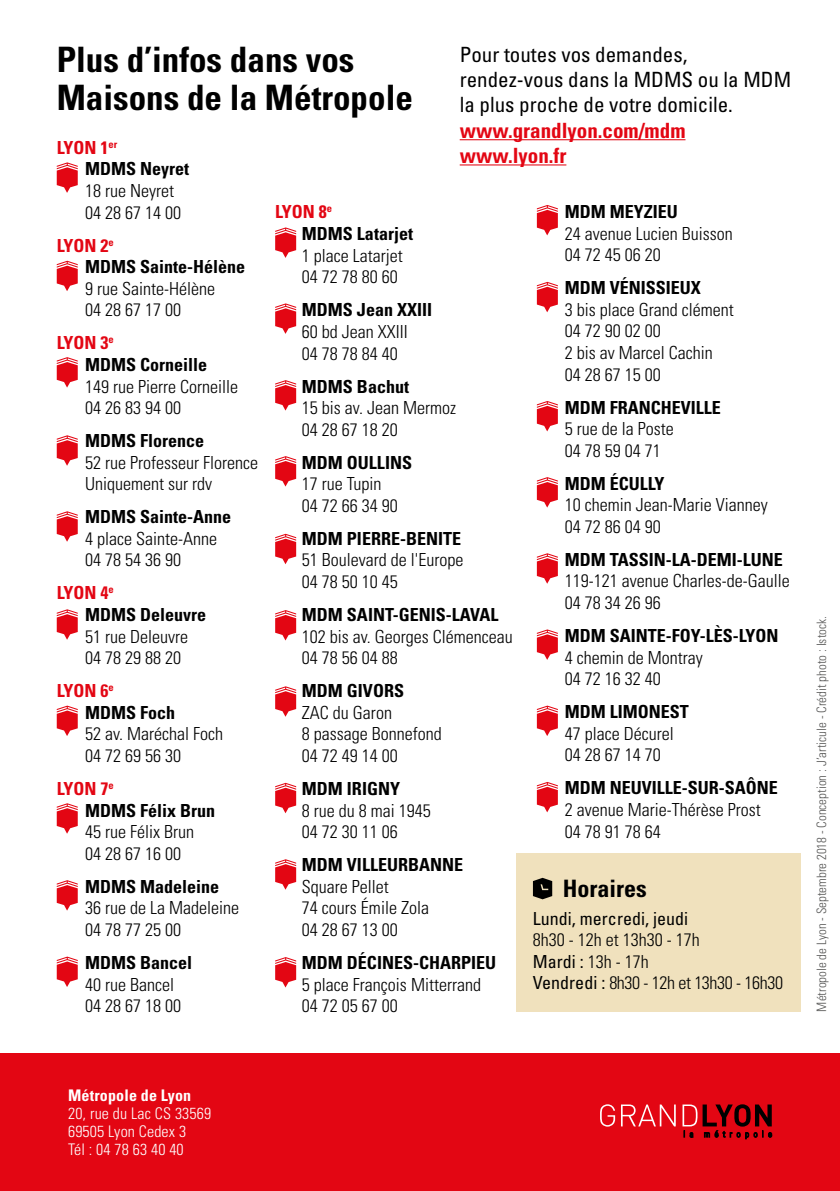
<style>
.page{position:relative;width:840px;height:1191px;background:#fff}
.page>*{position:absolute;margin:0;border:0;box-sizing:border-box;transform-origin:0 0}
.t1{font:700 condensed 35px/38px "Univers LT Std";color:#000}
.t2{font:700 condensed 24px "Univers LT Std";color:#000}
.t3{font:condensed 21px/25.2px "Univers LT Std";color:#000}
.t4{font:700 condensed 21px/25.2px "Univers LT Std";color:#e30613}
.t5{font:300 condensed 18px/21.6px "Univers LT Std";color:#000}
.t6{font:700 condensed 18px/21.6px "Univers LT Std";color:#000}
.t7{font:condensed 18px "Univers LT Std";color:#000}
.t8{font:700 condensed 18px "Univers LT Std";color:#e30613}
.t9{font:300 condensed 16px/18px "Univers LT Std";letter-spacing:.01em;color:#fff}
.t10{font:700 condensed 16px "Univers LT Std";letter-spacing:.01em;color:#fff}
.t11{font:300 condensed 13px "Univers LT Std";color:#575756}
.s1{color:#e30613}
.s2{font-weight:400}
</style>
<div class="page">
<div style="left:0;top:1053px;width:839px;height:138px;background:#e30613"></div>
<svg style="left:600px;top:1104px;width:14px;height:22px"></svg>
<svg style="left:621px;top:1104px;width:54px;height:22px"></svg>
<svg style="left:682px;top:1104px;width:89px;height:35px"></svg>
<hr style="left:459px;top:139px;width:226px;height:1px;background:#e30613">
<hr style="left:459px;top:164px;width:107px;height:1px;background:#e30613">
<svg style="left:536px;top:205px;width:21px;height:30px"></svg>
<svg style="left:536px;top:282px;width:21px;height:30px"></svg>
<svg style="left:536px;top:401px;width:21px;height:30px"></svg>
<svg style="left:536px;top:477px;width:21px;height:30px"></svg>
<svg style="left:536px;top:553px;width:21px;height:31px"></svg>
<svg style="left:536px;top:629px;width:21px;height:31px"></svg>
<svg style="left:536px;top:705px;width:21px;height:31px"></svg>
<svg style="left:536px;top:782px;width:21px;height:30px"></svg>
<svg style="left:57px;top:162px;width:21px;height:31px"></svg>
<svg style="left:57px;top:261px;width:21px;height:30px"></svg>
<svg style="left:57px;top:357px;width:21px;height:30px"></svg>
<svg style="left:57px;top:435px;width:21px;height:31px"></svg>
<svg style="left:57px;top:511px;width:21px;height:31px"></svg>
<svg style="left:57px;top:609px;width:21px;height:31px"></svg>
<svg style="left:57px;top:705px;width:21px;height:31px"></svg>
<svg style="left:57px;top:803px;width:21px;height:30px"></svg>
<svg style="left:57px;top:880px;width:21px;height:30px"></svg>
<svg style="left:57px;top:956px;width:21px;height:31px"></svg>
<div style="left:515px;top:853px;width:285px;height:159px;background:#f0e1bd"></div>
<svg style="left:532px;top:877px;width:20px;height:22px"></svg>
<svg style="left:275px;top:227px;width:21px;height:31px"></svg>
<svg style="left:275px;top:303px;width:21px;height:31px"></svg>
<svg style="left:275px;top:380px;width:21px;height:30px"></svg>
<svg style="left:275px;top:456px;width:21px;height:30px"></svg>
<svg style="left:275px;top:534px;width:21px;height:30px"></svg>
<svg style="left:275px;top:610px;width:21px;height:30px"></svg>
<svg style="left:275px;top:686px;width:21px;height:31px"></svg>
<svg style="left:275px;top:783px;width:21px;height:30px"></svg>
<svg style="left:275px;top:859px;width:21px;height:30px"></svg>
<svg style="left:275px;top:957px;width:21px;height:30px"></svg>
<h1 class="t1" style="left:57px;top:41px;width:357px">Plus d’infos dans vos<br>Maisons de la Métropole</h1>
<p class="t3" style="left:459px;top:42px;width:333px">Pour toutes vos demandes, rendez-vous dans la MDMS ou la MDM la plus proche de votre domicile.</p>
<p class="t4" style="left:459px;top:117px;width:227px">www.grandlyon.com/mdm www.lyon.fr</p>
<p class="t6" style="left:564px;top:201px;width:114px">MDM MEYZIEU</p>
<p class="t5" style="left:564px;top:222px;width:169px">24 avenue Lucien Buisson<br>04 72 45 06 20</p>
<p class="t6" style="left:564px;top:277px;width:138px">MDM VÉNISSIEUX</p>
<p class="t5" style="left:564px;top:299px;width:170px">3 bis place Grand clément<br>04 72 90 02 00<br>2 bis av Marcel Cachin<br>04 28 67 15 00</p>
<p class="t6" style="left:564px;top:396px;width:157px">MDM FRANCHEVILLE</p>
<p class="t5" style="left:564px;top:418px;width:110px">5 rue de la Poste<br>04 78 59 04 71</p>
<p class="t6" style="left:564px;top:472px;width:101px">MDM ÉCULLY</p>
<p class="t5" style="left:564px;top:494px;width:204px">10 chemin Jean-Marie Vianney<br>04 72 86 04 90</p>
<p class="t6" style="left:564px;top:548px;width:219px">MDM TASSIN-LA-DEMI-LUNE</p>
<p class="t5" style="left:564px;top:570px;width:226px">119-121 avenue Charles-de-Gaulle<br>04 78 34 26 96</p>
<p class="t6" style="left:564px;top:625px;width:215px">MDM SAINTE-FOY-LÈS-LYON</p>
<p class="t5" style="left:564px;top:646px;width:139px">4 chemin de Montray<br>04 72 16 32 40</p>
<p class="t6" style="left:564px;top:701px;width:125px">MDM LIMONEST</p>
<p class="t5" style="left:564px;top:722px;width:110px">47 place Décurel<br>04 28 67 14 70</p>
<p class="t6" style="left:564px;top:777px;width:214px">MDM NEUVILLE-SUR-SAÔNE</p>
<p class="t5" style="left:564px;top:799px;width:197px">2 avenue Marie-Thérèse Prost<br>04 78 91 78 64</p>
<p class="t6" style="left:85px;top:136px;width:105px;text-indent:-28px"><span class="s1">LYON 1</span><sup>er<br></sup>MDMS Neyret</p>
<p class="t5" style="left:85px;top:180px;width:97px">18 rue Neyret<br>04 28 67 14 00</p>
<p class="t6" style="left:85px;top:234px;width:162px;text-indent:-28px"><span class="s1">LYON 2</span><sup>e<br></sup>MDMS Sainte-Hélène</p>
<p class="t5" style="left:85px;top:278px;width:131px">9 rue Sainte-Hélène<br>04 28 67 17 00</p>
<p class="t6" style="left:85px;top:332px;width:124px;text-indent:-28px"><span class="s1">LYON 3</span><sup>e<br></sup>MDMS Corneille</p>
<p class="t5" style="left:85px;top:375px;width:154px">149 rue Pierre Corneille<br>04 26 83 94 00</p>
<p class="t6" style="left:85px;top:430px;width:120px">MDMS Florence</p>
<p class="t5" style="left:85px;top:451px;width:174px">52 rue Professeur Florence<br>Uniquement sur rdv</p>
<p class="t6" style="left:85px;top:506px;width:147px">MDMS Sainte-Anne</p>
<p class="t5" style="left:85px;top:528px;width:133px">4 place Sainte-Anne<br>04 78 54 36 90</p>
<p class="t6" style="left:85px;top:582px;width:122px;text-indent:-28px"><span class="s1">LYON 4</span><sup>e<br></sup>MDMS Deleuvre</p>
<p class="t5" style="left:85px;top:625px;width:104px">51 rue Deleuvre<br>04 78 29 88 20</p>
<p class="t6" style="left:85px;top:680px;width:91px;text-indent:-28px"><span class="s1">LYON 6</span><sup>e<br></sup>MDMS Foch</p>
<p class="t5" style="left:85px;top:723px;width:140px">52 av. Maréchal Foch<br>04 72 69 56 30</p>
<p class="t6" style="left:85px;top:777px;width:131px;text-indent:-28px"><span class="s1">LYON 7</span><sup>e<br></sup>MDMS Félix Brun</p>
<p class="t5" style="left:85px;top:821px;width:110px">45 rue Félix Brun<br>04 28 67 16 00</p>
<p class="t6" style="left:85px;top:875px;width:135px">MDMS Madeleine</p>
<p class="t5" style="left:85px;top:897px;width:155px">36 rue de La Madeleine<br>04 78 77 25 00</p>
<p class="t6" style="left:85px;top:951px;width:108px">MDMS Bancel</p>
<p class="t5" style="left:85px;top:973px;width:97px">40 rue Bancel<br>04 28 67 18 00</p>
<p class="t8" style="left:275px;top:200px;width:58px">LYON 8<sup>e</sup></p>
<p class="t6" style="left:302px;top:223px;width:112px">MDMS Latarjet</p>
<p class="t5" style="left:302px;top:245px;width:102px">1 place Latarjet<br>04 72 78 80 60</p>
<p class="t6" style="left:302px;top:299px;width:132px">MDMS Jean XXIII</p>
<p class="t5" style="left:302px;top:321px;width:107px">60 bd Jean XXIII<br>04 78 78 84 40</p>
<p class="t6" style="left:302px;top:375px;width:108px">MDMS Bachut</p>
<p class="t5" style="left:302px;top:397px;width:156px">15 bis av. Jean Mermoz<br>04 28 67 18 20</p>
<p class="t6" style="left:302px;top:451px;width:111px">MDM OULLINS</p>
<p class="t5" style="left:302px;top:473px;width:97px">17 rue Tupin<br>04 72 66 34 90</p>
<p class="t6" style="left:302px;top:527px;width:161px">MDM PIERRE-BENITE</p>
<p class="t5" style="left:302px;top:549px;width:163px">51 Boulevard de l'Europe<br>04 78 50 10 45</p>
<p class="t6" style="left:302px;top:604px;width:198px">MDM SAINT-GENIS-LAVAL</p>
<p class="t5" style="left:302px;top:625px;width:212px">102 bis av. Georges Clémenceau<br>04 78 56 04 88</p>
<p class="t6" style="left:302px;top:680px;width:104px">MDM GIVORS</p>
<p class="t5" style="left:302px;top:701px;width:141px">ZAC du Garon<br>8 passage Bonnefond<br>04 72 49 14 00</p>
<p class="t6" style="left:302px;top:777px;width:100px">MDM IRIGNY</p>
<p class="t5" style="left:302px;top:799px;width:130px">8 rue du 8 mai 1945<br>04 72 30 11 06</p>
<p class="t6" style="left:302px;top:854px;width:162px">MDM VILLEURBANNE</p>
<p class="t5" style="left:302px;top:875px;width:128px">Square Pellet<br>74 cours Émile Zola<br>04 28 67 13 00</p>
<p class="t6" style="left:302px;top:951px;width:196px">MDM DÉCINES-CHARPIEU</p>
<p class="t5" style="left:302px;top:973px;width:180px">5 place François Mitterrand<br>04 72 05 67 00</p>
<h2 class="t2" style="left:562px;top:874px;width:85px">Horaires</h2>
<p class="t7" style="left:532px;top:906px;width:156px">Lundi, mercredi, jeudi</p>
<p class="t5" style="left:532px;top:929px;width:251px">8h30 - 12h et 13h30 - 17h<br><span class="s2">Mardi :</span> 13h - 17h<br><span class="s2">Vendredi :</span> 8h30 - 12h et 13h30 - 16h30</p>
<p class="t11" style="left:813px;top:1011px;width:397px;rotate:-90deg">Métropole de Lyon - Septembre 2018 - Conception : J’articule - Crédit photo : Istock.</p>
<p class="t10" style="left:68px;top:1085px;width:125px">Métropole de Lyon</p>
<p class="t9" style="left:68px;top:1104px;width:144px">20, rue du Lac CS 33569<br>69505 Lyon Cedex 3<br>Tél : 04 78 63 40 40</p>
</div>
